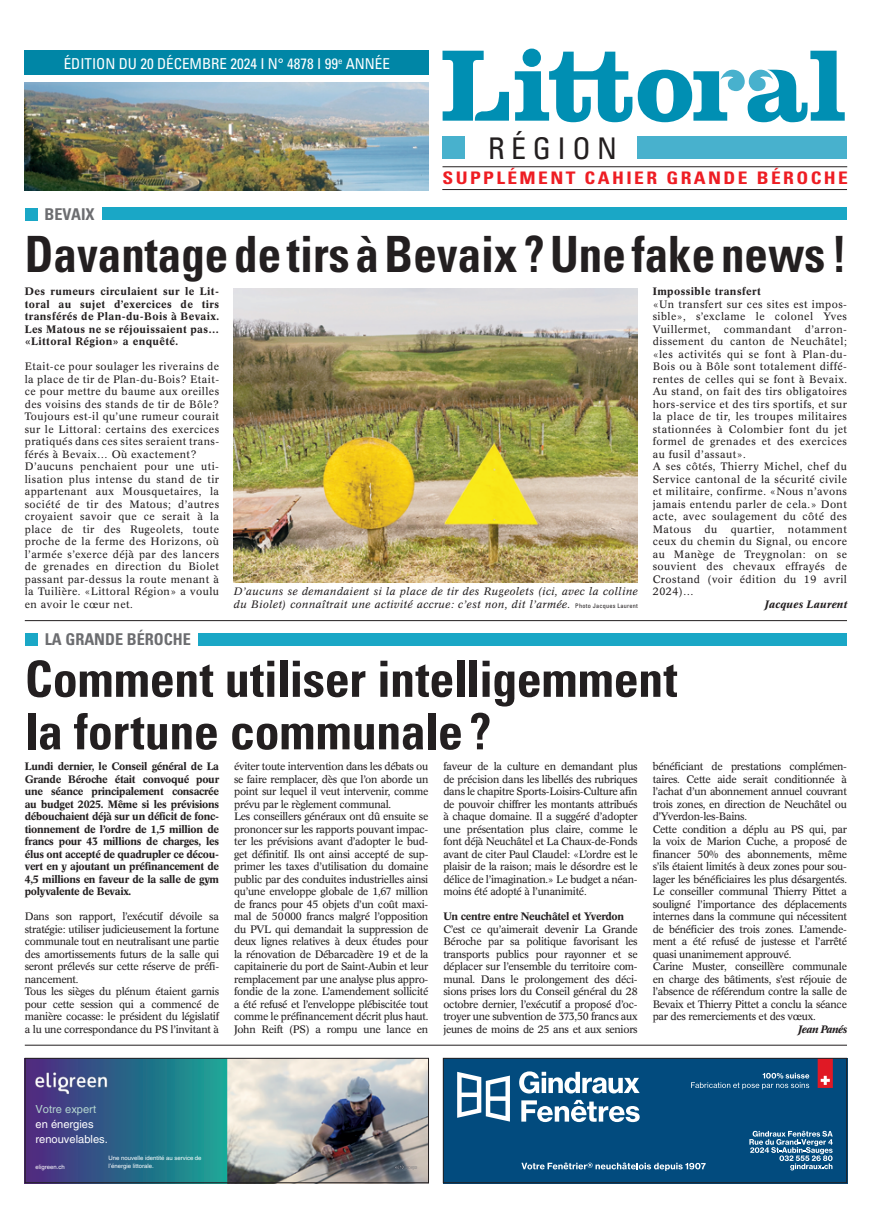
<style>
.page{position:relative;width:886px;height:1223px;background:#fff}
.page>*{position:absolute;margin:0;border:0;box-sizing:border-box;transform-origin:0 0}
.t1{font:700 condensed 50px/52.5px "Univers";color:#231f20}
.t2{font:700 condensed 50px "Univers";color:#231f20;scale:.94 1}
.t3{font:condensed 29.88px "Univers";letter-spacing:.22em;color:#231f20}
.t4{font:700 condensed 17.25px "Univers";letter-spacing:.125em;color:#ee1d23;scale:1.13 1}
.t5{font:700 condensed 16.25px "Univers";color:#6c6d70}
.t6{font:condensed 15px "Univers";color:#fff}
.t7{font:11.12px/14.8px "Helvetica LT Pro";color:#fff}
.t8{font:11.12px "Helvetica LT Pro";color:#b3d4ce}
.t9{font:10.62px/12.5px "Concorde BE";letter-spacing:-.025em;color:#231f20;text-align:justify}
.t10{font:10.62px/12.5px "Concorde BE";letter-spacing:.035em;color:#231f20}
.t11{font:500 10.62px/12.5px "Concorde BE";letter-spacing:-.025em;color:#231f20;text-align:justify}
.t12{font:10.62px/12.5px "Concorde BE";letter-spacing:.04em;color:#231f20}
.t13{font:italic 10.62px/12.5px "Concorde BE";letter-spacing:.035em;color:#231f20}
.t14{font:500 10.62px "Concorde BE";letter-spacing:.04em;color:#231f20}
.t15{font:italic 500 10.62px "Concorde BE";letter-spacing:.04em;color:#231f20}
.t16{font:italic 500 10.62px "Concorde BE";letter-spacing:-.025em;color:#231f20}
.t17{font:6px/8px "Helvetica LT Pro";color:#fff}
.s1{font-family:"Univers";font-style:normal;font-stretch:condensed;font-size:6.25px}
</style>
<div class="page">
<svg style="left:442px;top:51px;width:67px;height:70px"></svg>
<svg style="left:638px;top:51px;width:207px;height:71px"></svg>
<svg style="left:515px;top:49px;width:117px;height:73px"></svg>
<div style="left:442px;top:136px;width:23px;height:23px;background:#48b1cd"></div>
<div style="left:638px;top:136px;width:209px;height:23px;background:#48b1cd"></div>
<hr style="left:442px;top:166px;width:405px;height:1px;background:#231f20">
<hr style="left:442px;top:189px;width:405px;height:1px;background:#231f20">
<img style="left:25px;top:83px;width:404px;height:108px">
<div style="left:25px;top:50px;width:404px;height:25px;background:#0086a6"></div>
<div style="left:25px;top:208px;width:13px;height:12px;background:#1aa7c6"></div>
<div style="left:102px;top:208px;width:745px;height:12px;background:#1aa7c6"></div>
<img style="left:234px;top:289px;width:404px;height:294px">
<hr style="left:25px;top:1044px;width:822px;height:1px;background:#231f20">
<img style="left:227px;top:1060px;width:200px;height:121px">
<div style="left:25px;top:1058px;width:202px;height:124px;background:linear-gradient(to right,#49267e,#12a493)"></div>
<img style="left:36px;top:1070px;width:75px;height:25px">
<img style="left:394px;top:1164px;width:24px;height:6px">
<div style="left:25px;top:1058px;width:404px;height:125px;border:1px solid #231f20"></div>
<div style="left:443px;top:1058px;width:404px;height:125px;background:#024b7e"></div>
<svg style="left:818px;top:1060px;width:15px;height:27px"></svg>
<svg style="left:691px;top:1072px;width:118px;height:17px"></svg>
<svg style="left:457px;top:1071px;width:183px;height:51px"></svg>
<svg style="left:749px;top:1130px;width:84px;height:40px"></svg>
<svg style="left:521px;top:1162px;width:185px;height:8px"></svg>
<div style="left:443px;top:1058px;width:404px;height:125px;border:1px solid #231f20"></div>
<hr style="left:25px;top:620px;width:822px;height:1px;background:#231f20">
<div style="left:25px;top:633px;width:13px;height:12px;background:#1aa7c6"></div>
<div style="left:198px;top:633px;width:649px;height:12px;background:#1aa7c6"></div>
<h3 class="t6" style="left:64px;top:54px;width:328px">ÉDITION DU 20 DÉCEMBRE 2024 I N° 4878 I 99<sup>e</sup> ANNÉE</h3>
<h2 class="t3" style="left:488px;top:129px;width:131px">RÉGION</h2>
<h3 class="t4" style="left:442px;top:168px;width:360px">SUPPLÉMENT CAHIER GRANDE BÉROCHE</h3>
<h3 class="t5" style="left:45px;top:204px;width:51px">BEVAIX</h3>
<h1 class="t2" style="left:25px;top:223px;width:876px">Davantage de tirs à Bevaix? Une fake news !</h1>
<p class="t11" style="left:25px;top:285px;width:196px">Des rumeurs circulaient sur le Lit&shy;toral au sujet d’exercices de tirs transférés de Plan-du-Bois à Bevaix.<br>Les Matous ne se réjouissaient pas… «Littoral Région» a enquêté.</p>
<p class="t10" style="left:25px;top:360px;width:196px">Etait-ce pour soulager les riverains de la place de tir de Plan-du-Bois? Etait&shy;ce pour mettre du baume aux oreilles des voisins des stands de tir de Bôle?<br>Toujours est-il qu’une rumeur courait sur le Littoral: certains des exercices pratiqués dans ces sites seraient trans&shy;férés à Bevaix… Où exactement?<br>D’aucuns penchaient pour une uti&shy;lisation plus intense du stand de tir appartenant aux Mousquetaires, la société de tir des Matous; d’autres croyaient savoir que ce serait à la place de tir des Rugeolets, toute proche de la ferme des Horizons, où l’armée s’exerce déjà par des lancers de grenades en direction du Biolet passant par-dessus la route menant à la Tuilière. «Littoral Région» a voulu en avoir le cœur net.</p>
<p class="t13" style="left:234px;top:585px;width:405px">D’aucuns se demandaient si la place de tir des Rugeolets (ici, avec la colline du Biolet) connaîtrait une activité accrue: c’est non, dit l’armée. <span class="s1">Photo Jacques Laurent</span></p>
<p class="t14" style="left:653px;top:285px;width:110px">Impossible transfert</p>
<p class="t9" style="left:653px;top:298px;width:196px">«Un transfert sur ces sites est impos&shy;sible», s’exclame le colonel Yves Vuillermet,</p>
<p class="t12" style="left:653px;top:323px;width:196px;text-indent:152px">d’arron&shy;dissement du canton de Neuchâtel; «les activités qui se font à Plan-du-<br>Bois ou à Bôle sont totalement diffé&shy;rentes de celles qui se font à Bevaix.<br>Au stand, on fait des tirs obligatoires hors-service et des tirs sportifs, et sur la place de tir, les troupes militaires stationnées à Colombier font du jet formel de grenades et des exercices au fusil d’assaut».<br>A ses côtés, Thierry Michel, chef du<br>Service cantonal de la sécurité civile et militaire, confirme. «Nous n’avons jamais entendu parler de cela.» Dont acte, avec soulagement du côté des<br>Matous</p>
<p class="t12" style="left:724px;top:323px;width:69px">commandant</p>
<p class="t9" style="left:704px;top:523px;width:14px">du</p>
<p class="t12" style="left:731px;top:523px;width:45px">quartier,</p>
<p class="t9" style="left:653px;top:523px;width:196px;text-indent:135px">notamment ceux du chemin du Signal, ou encore au Manège de Treygnolan: on se souvient des chevaux effrayés de Crostand (voir édition du 19 avril 2024)…</p>
<p class="t15" style="left:765px;top:597px;width:84px">Jacques Laurent</p>
<h3 class="t5" style="left:45px;top:629px;width:148px">LA GRANDE BÉROCHE</h3>
<h1 class="t1" style="left:25px;top:652px;width:654px">Comment utiliser intelligemment la fortune communale?</h1>
<p class="t11" style="left:25px;top:760px;width:196px">Lundi dernier, le Conseil général de La Grande Béroche était convoqué pour une séance principalement consacrée au budget 2025. Même si les prévisions débouchaient déjà sur un déficit de fonc&shy;tionnement de l’ordre de 1,5 million de francs pour 43 millions de charges, les élus ont accepté de quadrupler ce décou&shy;vert en y ajoutant un préfinancement de 4,5 millions en faveur de la salle de gym polyvalente de Bevaix.</p>
<p class="t9" style="left:25px;top:910px;width:196px;text-align:left">Dans son rapport, l’exécutif dévoile sa stratégie: utiliser judicieusement la fortune communale tout en neutralisant une partie des amortissements futurs de la salle qui seront prélevés sur cette réserve de préfi&shy;nancement.<br>Tous les sièges du plénum étaient garnis pour cette session qui a commencé de manière cocasse: le président du législatif a lu une correspondance du PS l’invitant à</p>
<p class="t9" style="left:653px;top:760px;width:196px;text-align:left">bénéficiant de prestations complémen&shy;taires. Cette aide serait conditionnée à l’achat d’un abonnement annuel couvrant trois zones, en direction de Neuchâtel ou d’Yverdon-les-Bains.<br>Cette condition a déplu au PS qui, par la voix de Marion Cuche, a proposé de financer 50% des abonnements, même s’ils étaient limités à deux zones pour sou&shy;lager les bénéficiaires les plus désargentés.<br>Le conseiller communal Thierry Pittet a souligné l’importance des déplacements internes dans la commune qui nécessitent de bénéficier des trois zones. L’amende&shy;ment a été refusé de justesse et l’arrêté quasi unanimement approuvé.<br>Carine Muster, conseillère communale en charge des bâtiments, s’est réjouie de l’absence de référendum contre la salle de Bevaix et Thierry Pittet a conclu la séance par des remerciements et des vœux.</p>
<p class="t16" style="left:798px;top:1022px;width:50px">Jean Panés</p>
<p class="t9" style="left:234px;top:760px;width:196px;text-align:left">éviter toute intervention dans les débats ou se faire remplacer, dès que l’on aborde un point sur lequel il veut intervenir, comme prévu par le règlement communal.<br>Les conseillers généraux ont dû ensuite se prononcer sur les rapports pouvant impac&shy;ter les prévisions avant d’adopter le bud&shy;get définitif. Ils ont ainsi accepté de sup&shy;primer les taxes d’utilisation du domaine public par des conduites industrielles ainsi qu’une enveloppe globale de 1,67 million de francs pour 45 objets d’un coût maxi&shy;mal de 50000 francs malgré l’opposition du PVL qui demandait la suppression de deux lignes relatives à deux études pour la rénovation de Débarcadère 19 et de la capitainerie du port de Saint-Aubin et leur remplacement par une analyse plus appro&shy;fondie de la zone. L’amendement sollicité a été refusé et l’enveloppe plébiscitée tout comme le préfinancement décrit plus haut.<br>John Reift (PS) a rompu une lance en</p>
<p class="t9" style="left:443px;top:760px;width:196px">faveur de la culture en demandant plus de précision dans les libellés des rubriques dans le chapitre Sports-Loisirs-Culture afin de pouvoir chiffrer les montants attribués à chaque domaine. Il a suggéré d’adopter une présentation plus claire, comme le font déjà Neuchâtel et La Chaux-de-Fonds avant de citer Paul Claudel: «L’ordre est le plaisir de la raison; mais le désordre est le délice de l’imagination.» Le budget a néan&shy;moins été adopté à l’unanimité.</p>
<p class="t11" style="left:443px;top:910px;width:182px">Un centre entre Neuchâtel et Yverdon</p>
<p class="t9" style="left:443px;top:922px;width:196px">C’est ce qu’aimerait devenir La Grande Béroche par sa politique favorisant les transports publics pour rayonner et se déplacer sur l’ensemble du territoire com&shy;munal. Dans le prolongement des déci&shy;sions prises lors du Conseil général du 28 octobre dernier, l’exécutif a proposé d’oc&shy;troyer une subvention de 373,50 francs aux jeunes de moins de 25 ans et aux seniors</p>
<p class="t8" style="left:36px;top:1102px;width:62px">Votre expert</p>
<p class="t7" style="left:36px;top:1116px;width:74px">en énergies renouvelables.</p>
<p class="t17" style="left:36px;top:1162px;width:31px">eligreen.ch</p>
<p class="t17" style="left:108px;top:1154px;width:95px">Une nouvelle identité au service de l’énergie littorale.</p>
</div>
